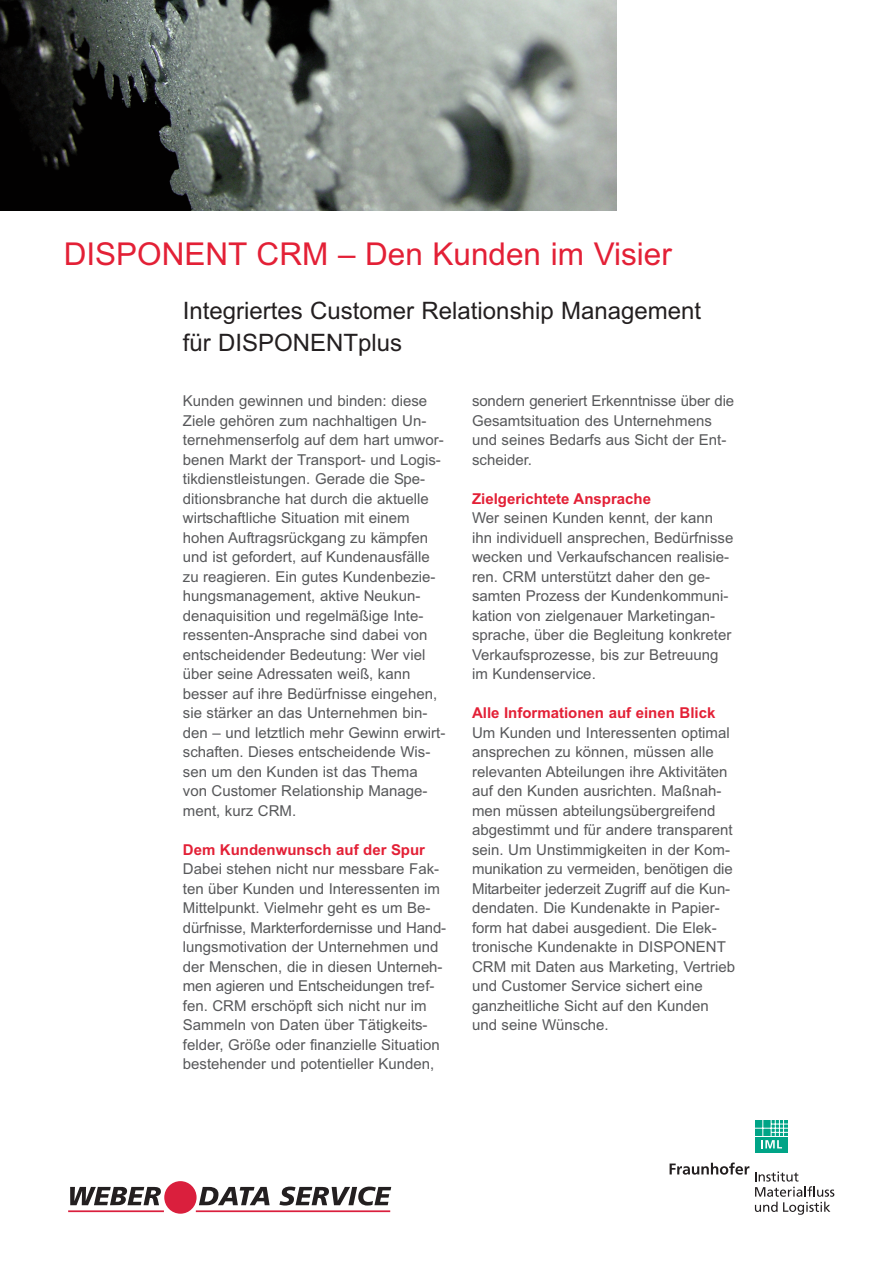
<style>
.page{position:relative;width:893px;height:1263px;background:#fff}
.page>*{position:absolute;margin:0;border:0;box-sizing:border-box;transform-origin:0 0}
.t1{font:31.5px "Arial";color:#e32036}
.t2{font:24px/31.5px "Arial";color:#231f20}
.t3{font:15px/19.5px "Arial";color:#57585a}
.t4{font:700 15px "Arial";color:#e32036}
</style>
<div class="page">
<img style="left:0;top:0;width:617px;height:211px">
<svg style="left:670px;top:1162px;width:79px;height:13px"></svg>
<svg style="left:755px;top:1171px;width:79px;height:44px"></svg>
<div style="left:755px;top:1120px;width:32px;height:33px;background:#00a487"></div>
<hr style="left:754px;top:1136px;width:34px;height:1px;background:#fff">
<hr style="left:754px;top:1128px;width:34px;height:1px;background:#fff">
<svg style="left:761px;top:1120px;width:27px;height:28px"></svg>
<div style="left:164px;top:1181px;width:33px;height:33px;background:#da1f3d;border-radius:50%"></div>
<hr style="left:196px;top:1210px;width:194px;height:2px;background:#da1f3d">
<hr style="left:68px;top:1210px;width:96px;height:2px;background:#da1f3d">
<svg style="left:70px;top:1186px;width:321px;height:19px"></svg>
<h1 class="t1" style="left:64px;top:236px;width:610px">DISPONENT CRM – Den Kunden im Visier</h1>
<h2 class="t2" style="left:183px;top:295px;width:520px">Integriertes Customer Relationship Management für DISPONENTplus</h2>
<p class="t3" style="left:183px;top:391px;width:264px">Kunden gewinnen und binden: diese Ziele gehören zum nachhaltigen Un&shy;ternehmenserfolg auf dem hart umwor&shy;benen Markt der Transport- und Logis&shy;tikdienstleistungen. Gerade die Spe&shy;ditionsbranche hat durch die aktuelle wirtschaftliche Situation mit einem hohen Auftragsrückgang zu kämpfen und ist gefordert, auf Kundenausfälle zu reagieren. Ein gutes Kundenbezie&shy;hungsmanagement, aktive Neukun&shy;denaquisition und regelmäßige Inte&shy;ressenten-Ansprache sind dabei von entscheidender Bedeutung: Wer viel über seine Adressaten weiß, kann besser auf ihre Bedürfnisse eingehen, sie stärker an das Unternehmen bin&shy;den – und letztlich mehr Gewinn erwirt&shy;schaften. Dieses entscheidende Wis&shy;sen um den Kunden ist das Thema von Customer Relationship Manage&shy;ment, kurz CRM.</p>
<p class="t4" style="left:183px;top:841px;width:244px">Dem Kundenwunsch auf der Spur</p>
<p class="t3" style="left:183px;top:859px;width:265px">Dabei stehen nicht nur messbare Fak&shy;ten über Kunden und Interessenten im Mittelpunkt. Vielmehr geht es um Be&shy;dürfnisse, Markterfordernisse und Hand&shy;lungsmotivation der Unternehmen und der Menschen, die in diesen Unterneh&shy;men agieren und Entscheidungen tref&shy;fen. CRM erschöpft sich nicht nur im Sammeln von Daten über Tätigkeits&shy;felder, Größe oder finanzielle Situation bestehender und potentieller Kunden,</p>
<p class="t3" style="left:472px;top:391px;width:264px">sondern generiert Erkenntnisse über die<br>Gesamtsituation des Unternehmens und seines Bedarfs aus Sicht der Ent&shy;scheider.</p>
<p class="t4" style="left:472px;top:490px;width:181px">Zielgerichtete Ansprache</p>
<p class="t3" style="left:472px;top:508px;width:263px">Wer seinen Kunden kennt, der kann ihn individuell ansprechen, Bedürfnisse wecken und Verkaufschancen realisie&shy;ren. CRM unterstützt daher den ge&shy;samten Prozess der Kundenkommuni&shy;kation von zielgenauer Marketingan&shy;sprache, über die Begleitung konkreter Verkaufsprozesse, bis zur Betreuung im Kundenservice.</p>
<p class="t4" style="left:472px;top:704px;width:245px">Alle Informationen auf einen Blick</p>
<p class="t3" style="left:472px;top:723px;width:265px">Um Kunden und Interessenten optimal ansprechen zu können, müssen alle relevanten Abteilungen ihre Aktivitäten auf den Kunden ausrichten. Maßnah&shy;men müssen abteilungsübergreifend abgestimmt und für andere transparent sein. Um Unstimmigkeiten in der Kom&shy;munikation zu vermeiden, benötigen die Mitarbeiter jederzeit Zugriff auf die Kun&shy;dendaten. Die Kundenakte in Papier&shy;form hat dabei ausgedient. Die Elek&shy;tronische Kundenakte in DISPONENT CRM mit Daten aus Marketing, Vertrieb und Customer Service sichert eine ganzheitliche Sicht auf den Kunden und seine Wünsche.</p>
</div>
